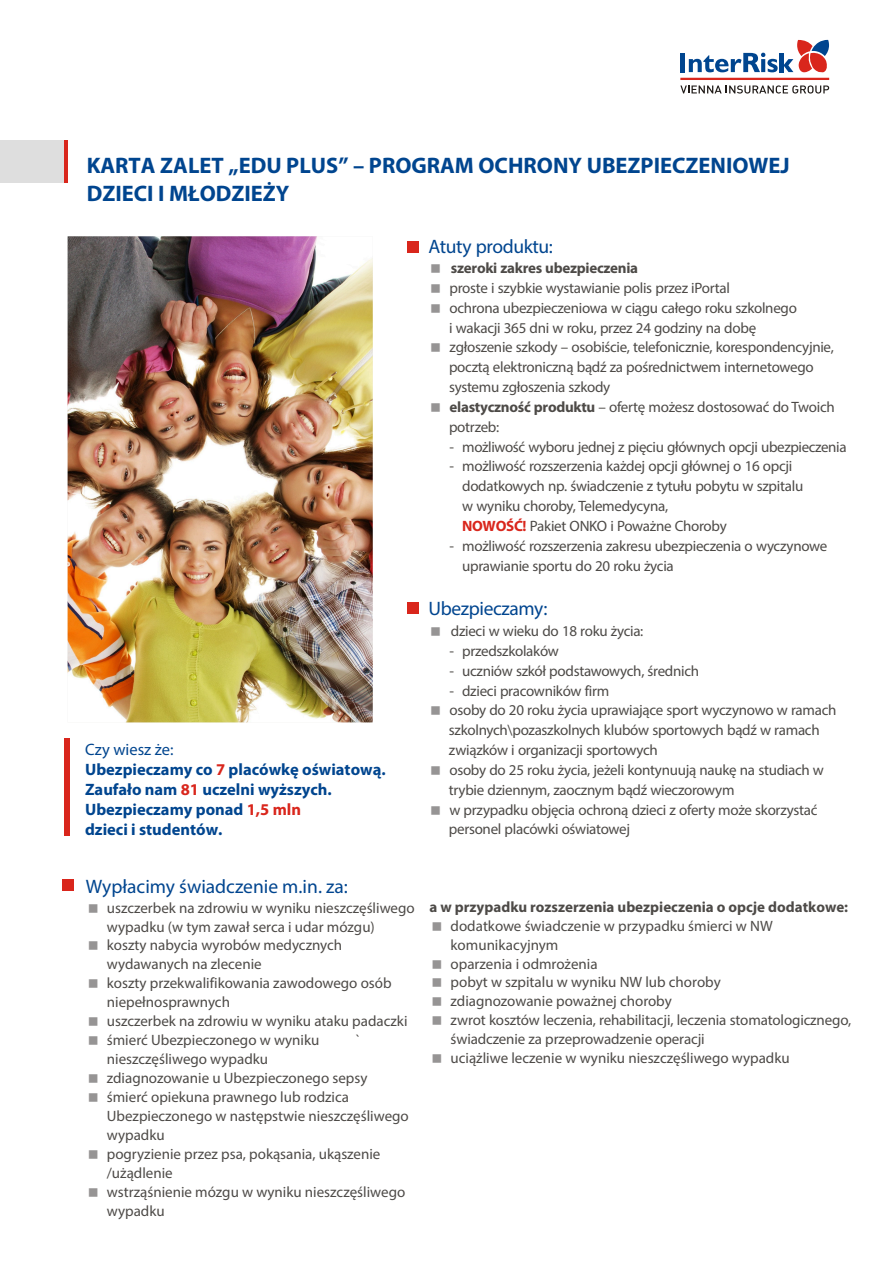
<style>
.page{position:relative;width:893px;height:1263px;background:#fff}
.page>*{position:absolute;margin:0;border:0;box-sizing:border-box;transform-origin:0 0}
.t1{font:700 22.5px/27.6px "Myriad Pro";color:#00458f}
.t2{font:19.5px "Myriad Pro";letter-spacing:-.015em;color:#00458f}
.t3{font:700 16.5px/19.8px "Myriad Pro";color:#00458f}
.t4{font:16.5px "Myriad Pro";color:#00458f}
.t5{font:700 16.5px "Myriad Pro";color:#d9261c}
.t6{font:15px/19.8px "Myriad Pro";letter-spacing:-.02em;color:#4d4a47}
.t7{font:15px/18.9px "Myriad Pro";color:#4d4a47}
.t8{font:700 15px "Myriad Pro";color:#4d4a47}
.t9{font:700 15px "Myriad Pro";letter-spacing:-.02em;color:#4d4a47}
.s1{font-weight:700}
.s2{font-weight:700;color:#d9261c}
.s3{color:#d9261c}
</style>
<div class="page">
<hr style="left:680px;top:78px;width:149px;height:2px;background:#d9261c">
<svg style="left:680px;top:85px;width:149px;height:9px"></svg>
<div style="left:680px;top:53px;width:5px;height:19px;background:#00458f"></div>
<svg style="left:689px;top:40px;width:140px;height:33px"></svg>
<svg style="left:63px;top:140px;width:4px;height:42px"></svg>
<div style="left:0;top:140px;width:63px;height:42px;background:#dedede"></div>
<img style="left:68px;top:236px;width:305px;height:486px">
<div style="left:65px;top:738px;width:5px;height:98px;background:#d9261c"></div>
<div style="left:62px;top:878px;width:12px;height:12px;background:#d9261c"></div>
<div style="left:407px;top:241px;width:12px;height:12px;background:#d9261c"></div>
<div style="left:407px;top:602px;width:12px;height:12px;background:#d9261c"></div>
<h1 class="t1" style="left:87px;top:154px;width:705px">KARTA ZALET „EDU PLUS” – PROGRAM OCHRONY UBEZPIECZENIOWEJ<br>DZIECI I MŁODZIEŻY</h1>
<h2 class="t2" style="left:428px;top:238px;width:126px">Atuty produktu:</h2>
<p class="t9" style="left:451px;top:262px;width:189px">szeroki zakres ubezpieczenia</p>
<p class="t6" style="left:449px;top:279px;width:387px">proste i szybkie wystawianie polis przez iPortal<br>ochrona ubezpieczeniowa w ciągu całego roku szkolnego<br>i wakacji 365 dni w roku, przez 24 godziny na dobę<br>zgłoszenie szkody – osobiście, telefonicznie, korespondencyjnie, pocztą elektroniczną bądź za pośrednictwem internetowego systemu zgłoszenia szkody<br><span class="s1">elastyczność produktu</span> – ofertę możesz dostosować do Twoich potrzeb:</p>
<p class="t6" style="left:449px;top:438px;width:399px">- możliwość wyboru jednej z pięciu głównych opcji ubezpieczenia</p>
<p class="t6" style="left:462px;top:458px;width:343px;text-indent:-13px">- możliwość rozszerzenia każdej opcji głównej o 16 opcji dodatkowych np. świadczenie z tytułu pobytu w szpitalu w wyniku choroby, Telemedycyna,<br><span class="s2">NOWOŚĆ!</span> Pakiet ONKO i Poważne Choroby</p>
<p class="t6" style="left:462px;top:537px;width:367px;text-indent:-13px">- możliwość rozszerzenia zakresu ubezpieczenia o wyczynowe uprawianie sportu do 20 roku życia</p>
<p class="t4" style="left:85px;top:743px;width:90px">Czy wiesz że:</p>
<p class="t3" style="left:85px;top:761px;width:302px">Ubezpieczamy co placówkę oświatową.<br>Zaufało nam <span class="s3">81</span> uczelni wyższych.<br>Ubezpieczamy ponad <span class="s3">1,5 mln<br></span>dzieci i studentów.</p>
<p class="t5" style="left:216px;top:763px;width:11px">7</p>
<h2 class="t2" style="left:428px;top:600px;width:120px">Ubezpieczamy:</h2>
<p class="t6" style="left:451px;top:622px;width:194px">dzieci w wieku do 18 roku życia:</p>
<p class="t6" style="left:449px;top:642px;width:111px">- przedszkolaków</p>
<p class="t6" style="left:449px;top:662px;width:251px">- uczniów szkół podstawowych, średnich</p>
<p class="t6" style="left:449px;top:682px;width:389px">- dzieci pracowników firm<br>osoby do 20 roku życia uprawiające sport wyczynowo w ramach szkolnych\pozaszkolnych klubów sportowych bądź w ramach związków i organizacji sportowych<br>osoby do 25 roku życia, jeżeli kontynuują naukę na studiach w trybie dziennym, zaocznym bądź wieczorowym<br>w przypadku objęcia ochroną dzieci z oferty może skorzystać personel placówki oświatowej</p>
<h2 class="t2" style="left:86px;top:878px;width:264px">Wypłacimy świadczenie m.in. za:</h2>
<p class="t7" style="left:107px;top:899px;width:309px">uszczerbek na zdrowiu w wyniku nieszczęśliwego wypadku (w tym zawał serca i udar mózgu) koszty nabycia wyrobów medycznych wydawanych na zlecenie<br>koszty przekwalifikowania zawodowego osób niepełnosprawnych<br>uszczerbek na zdrowiu w wyniku ataku padaczki śmierć Ubezpieczonego w wyniku</p>
<p class="t6" style="left:356px;top:1031px;width:6px">`</p>
<p class="t7" style="left:107px;top:1051px;width:303px">nieszczęśliwego wypadku<br>zdiagnozowanie u Ubezpieczonego sepsy śmierć opiekuna prawnego lub rodzica<br>Ubezpieczonego w następstwie nieszczęśliwego wypadku<br>pogryzienie przez psa, pokąsania, ukąszenie /użądlenie<br>wstrząśnienie mózgu w wyniku nieszczęśliwego wypadku</p>
<p class="t8" style="left:430px;top:900px;width:420px">a w przypadku rozszerzenia ubezpieczenia o opcje dodatkowe:</p>
<p class="t7" style="left:451px;top:917px;width:402px">dodatkowe świadczenie w przypadku śmierci w NW komunikacyjnym<br>oparzenia i odmrożenia<br>pobyt w szpitalu w wyniku NW lub choroby<br>zdiagnozowanie poważnej choroby<br>zwrot kosztów leczenia, rehabilitacji, leczenia stomatologicznego, świadczenie za przeprowadzenie operacji<br>uciążliwe leczenie w wyniku nieszczęśliwego wypadku</p>
</div>
